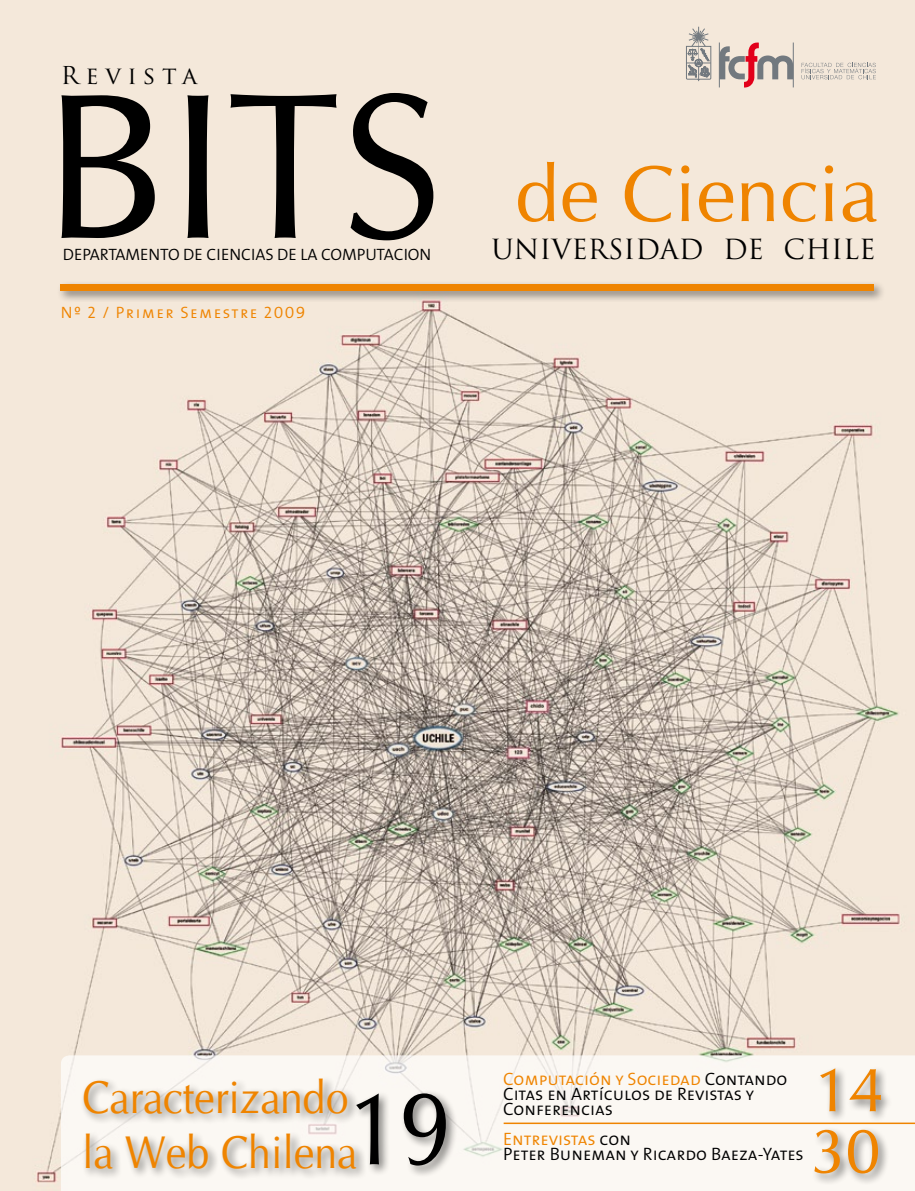
<style>
.page{position:relative;width:915px;height:1191px;background:#fff}
.page>*{position:absolute;margin:0;border:0;box-sizing:border-box;transform-origin:0 0}
.t1{font:207.3px "CG Omega";color:#000}
.t2{font:105px "CG Omega";color:#000;scale:.9 1}
.t3{font:79.5px "CG Omega";color:#ef8400}
.t4{font:63.6px/61.5px "CG Omega";color:#ef8400}
.t5{font:45.9px/55.1px "CG Omega";color:#ef8400;scale:.9 1}
.t6{font:27px "Trajan Pro";color:#000}
.t7{font:24px "Trajan Pro";letter-spacing:.265em;color:#000}
.t8{font:18px/15px "The Sans Semi Light Caps";color:#000}
.t9{font:16.5px "The Sans Semi Light Caps";color:#000}
.t10{font:16.5px "The Sans Semi Light Caps";letter-spacing:.09em;color:#ef8400}
.s1{color:#ef8400}
</style>
<div class="page">
<img style="left:0;top:0;width:914px;height:1191px">
<div style="left:57px;top:280px;width:828px;height:24px;background:#000;opacity:.5"></div>
<div style="left:61px;top:284px;width:812px;height:7px;background:#ef8400"></div>
<svg style="left:685px;top:26px;width:26px;height:55px"></svg>
<hr style="left:718px;top:43px;width:1px;height:44px;background:#72797f">
<svg style="left:719px;top:42px;width:74px;height:46px;background:#cdb2ad"></svg>
<svg style="left:801px;top:63px;width:74px;height:16px"></svg>
<div style="left:61px;top:1055px;width:853px;height:136px;background:#fbf8f3"></div>
<div style="left:352px;top:1088px;width:105px;height:90px;background:#000;opacity:.5"></div>
<div style="left:80px;top:1075px;width:287px;height:105px;background:#000;opacity:.5"></div>
<hr style="left:503px;top:1122px;width:411px;height:2px;background:#ef8400">
<div style="left:815px;top:1064px;width:76px;height:58px;background:#000;opacity:.5"></div>
<div style="left:810px;top:1126px;width:79px;height:60px;background:#000;opacity:.5"></div>
<h3 class="t7" style="left:61px;top:60px;width:138px">Revista</h3>
<h1 class="t1" style="left:43px;top:50px;width:403px">BITS</h1>
<p class="t9" style="left:63px;top:240px;width:370px">DEPARTAMENTO DE CIENCIAS DE LA COMPUTACION</p>
<p class="t10" style="left:61px;top:298px;width:246px">Nº 2 / Primer Semestre 2009</p>
<h3 class="t3" style="left:515px;top:149px;width:363px">de Ciencia</h3>
<h3 class="t6" style="left:491px;top:232px;width:385px">UNIVERSIDAD DE CHILE</h3>
<h3 class="t5" style="left:82px;top:1070px;width:307px">Caracterizando la Web Chilena</h3>
<p class="t8" style="left:503px;top:1070px;width:286px"><span class="s1">Computación y Sociedad</span> Contando<br>Citas en Artículos de Revistas y<br>Conferencias</p>
<h2 class="t2" style="left:346px;top:1069px;width:118px">19</h2>
<p class="t8" style="left:503px;top:1130px;width:302px"><span class="s1">Entrevistas</span> con<br>Peter Buneman y Ricardo Baeza-Yates</p>
<h3 class="t4" style="left:809px;top:1059px;width:75px">14<br>30</h3>
</div>
